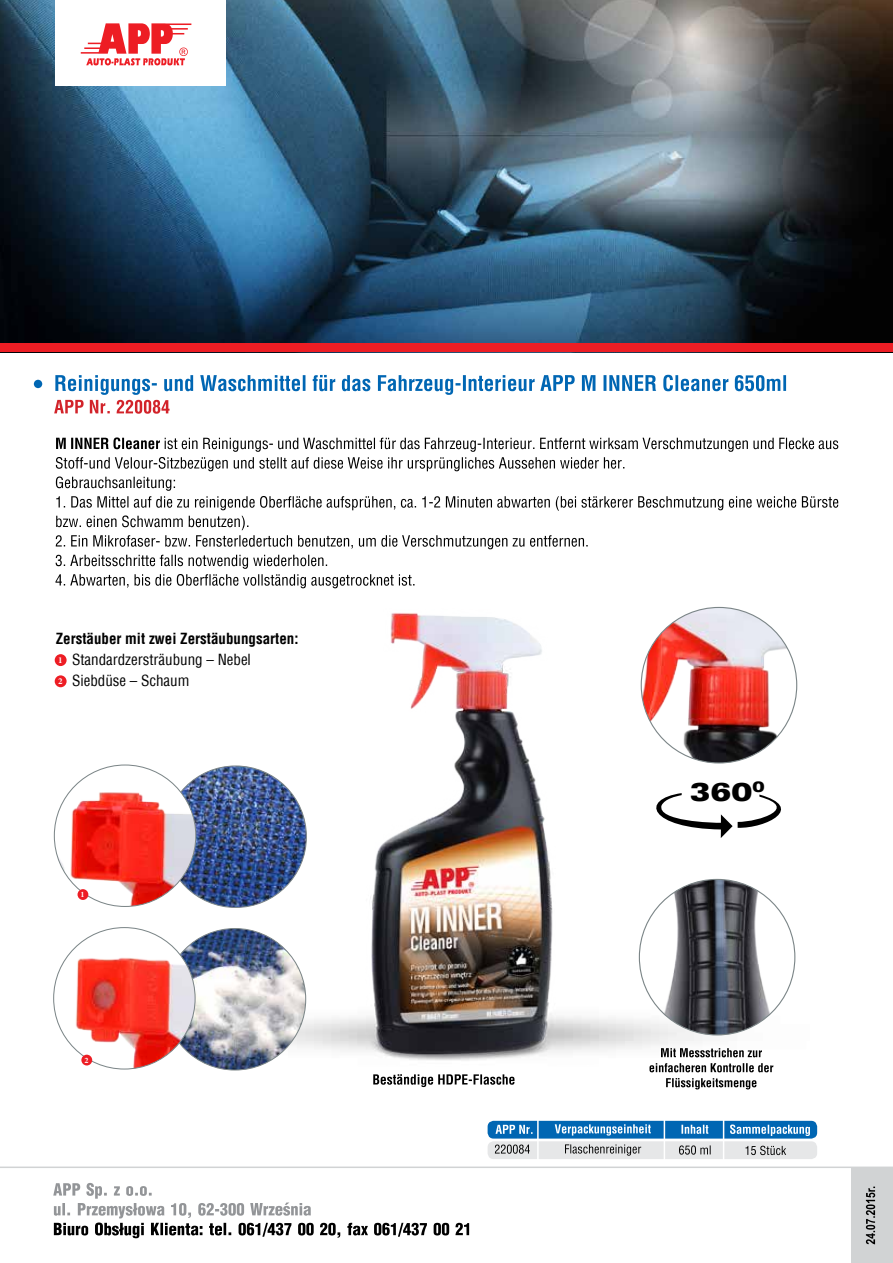
<style>
.page{position:relative;width:893px;height:1263px;background:#fff}
.page>*{position:absolute;margin:0;border:0;box-sizing:border-box;transform-origin:0 0}
.t1{font:26.1px "Zurich U Blk Ex EU";color:#000}
.t2{font:15px "Switzerland Condensed";color:#000}
.t3{font:700 condensed 15px "Switzerland";color:#000}
.t4{font:700 9px "Minion Pro";color:#fff}
.t5{font:700 8.25px "Minion Pro";color:#fff}
</style>
<div class="page">
<img style="left:116px;top:606px;width:682px;height:467px">
<img style="left:0;top:0;width:893px;height:344px">
<svg style="left:54px;top:375px;width:732px;height:39px"></svg>
<div style="left:34px;top:380px;width:8px;height:8px;background:#0066b3;border-radius:50%"></div>
<div style="left:0;top:344px;width:893px;height:8px;background:#ed1d24"></div>
<hr style="left:0;top:1166px;width:893px;height:2px;background:#d1d3d4">
<svg style="left:53px;top:1183px;width:416px;height:55px"></svg>
<div style="left:851px;top:1167px;width:42px;height:96px;background:#d1d3d4"></div>
<svg style="left:866px;top:1186px;width:9px;height:58px"></svg>
<div style="left:55px;top:0;width:170px;height:86px;background:#fff"></div>
<svg style="left:81px;top:23px;width:110px;height:42px"></svg>
<img style="left:165px;top:766px;width:141px;height:141px;border-radius:71px">
<img style="left:639px;top:879px;width:156px;height:156px;border-radius:78px">
<img style="left:641px;top:607px;width:156px;height:156px;border-radius:78px">
<svg style="left:55px;top:555px;width:359px;height:33px"></svg>
<svg style="left:56px;top:437px;width:782px;height:112px"></svg>
<img style="left:54px;top:765px;width:142px;height:141px;border-radius:71px">
<div style="left:78px;top:889px;width:10px;height:11px;background:#ed1d24;border-radius:50%"></div>
<img style="left:164px;top:928px;width:142px;height:142px;border-radius:71px">
<img style="left:70px;top:927px;width:125px;height:142px">
<div style="left:81px;top:1055px;width:11px;height:10px;background:#ed1d24;border-radius:50%"></div>
<svg style="left:639px;top:793px;width:159px;height:45px"></svg>
<div style="left:488px;top:1121px;width:329px;height:17px;background:#0066b3;border-radius:6px"></div>
<div style="left:488px;top:1141px;width:329px;height:18px;background:#e6e7e8;border-radius:6px"></div>
<svg style="left:495px;top:1125px;width:38px;height:9px"></svg>
<svg style="left:681px;top:1125px;width:27px;height:9px"></svg>
<svg style="left:730px;top:1124px;width:80px;height:12px"></svg>
<svg style="left:495px;top:1144px;width:35px;height:10px"></svg>
<svg style="left:745px;top:1146px;width:41px;height:9px"></svg>
<svg style="left:679px;top:1145px;width:32px;height:10px"></svg>
<hr style="left:723px;top:1118px;width:1px;height:44px;background:#fff">
<hr style="left:537px;top:1118px;width:2px;height:44px;background:#fff">
<hr style="left:664px;top:1118px;width:1px;height:44px;background:#fff">
<svg style="left:555px;top:1124px;width:96px;height:11px"></svg>
<svg style="left:565px;top:1144px;width:76px;height:12px"></svg>
<svg style="left:666px;top:1078px;width:90px;height:11px"></svg>
<svg style="left:649px;top:1063px;width:124px;height:9px"></svg>
<svg style="left:661px;top:1048px;width:101px;height:9px"></svg>
<svg style="left:373px;top:1074px;width:141px;height:13px"></svg>
<div style="left:55px;top:654px;width:12px;height:12px;background:#ed1d24;border-radius:50%"></div>
<div style="left:55px;top:675px;width:12px;height:12px;background:#ed1d24;border-radius:50%"></div>
<p class="t3" style="left:56px;top:630px;width:244px">Zerstäuber mit zwei Zerstäubungsarten:</p>
<p class="t2" style="left:56px;top:651px;width:197px">- Standardzersträubung – Nebel</p>
<p class="t2" style="left:56px;top:672px;width:135px">- Siebdüse – Schaum</p>
<p class="t4" style="left:58px;top:654px;width:6px">1</p>
<p class="t4" style="left:58px;top:675px;width:6px">2</p>
<p class="t5" style="left:81px;top:888px;width:6px">1</p>
<p class="t5" style="left:84px;top:1054px;width:6px">2</p>
<h1 class="t1" style="left:690px;top:776px;width:76px">360<sup>0</sup></h1>
</div>
